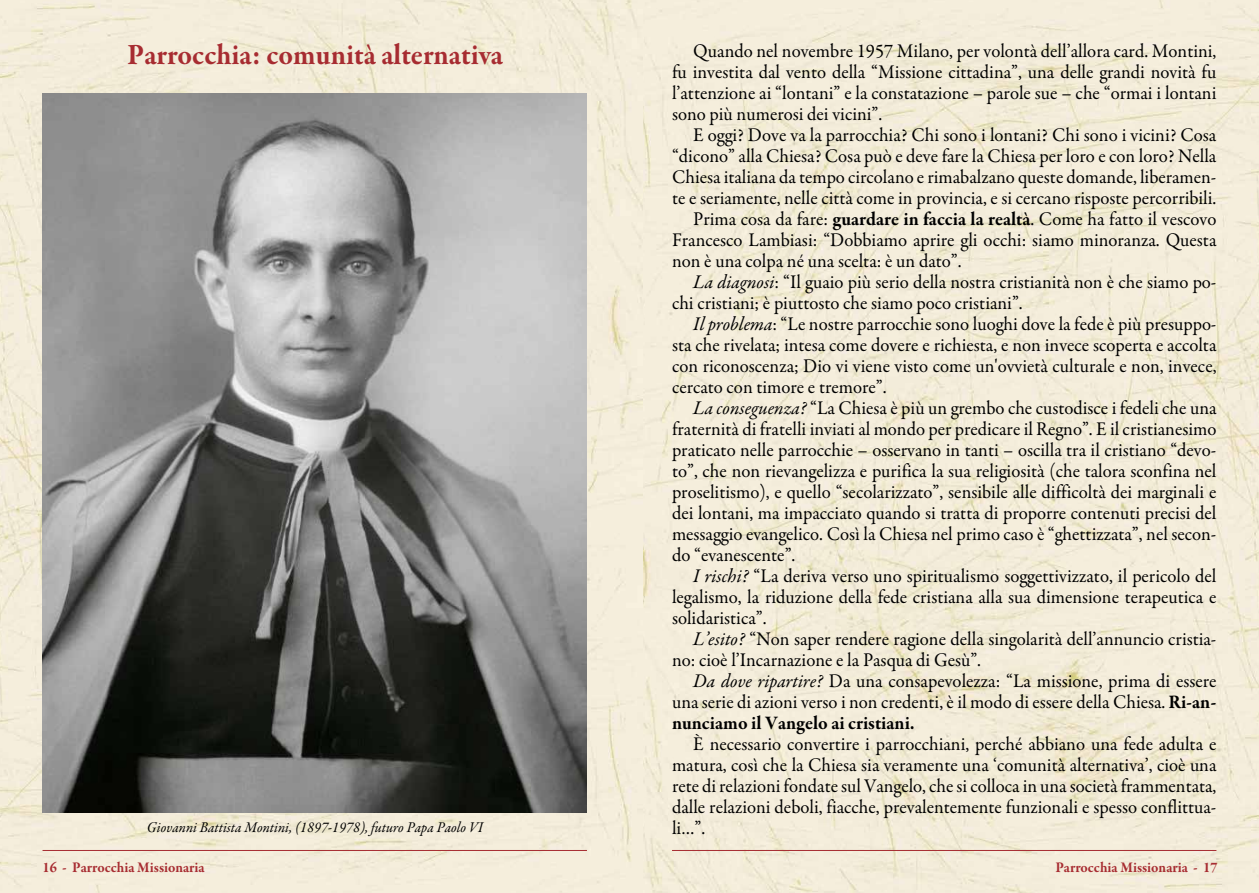
<style>
.page{position:relative;width:1259px;height:893px;background:#fff}
.page>*{position:absolute;margin:0;border:0;box-sizing:border-box;transform-origin:0 0}
.t1{font:700 30px "Garamond Premr Pro";color:#a72c31;scale:.95 1}
.t2{font:19.5px/21px "Garamond Premr Pro";color:#000;text-align:justify;scale:.96 1}
.t3{font:700 19.5px "Garamond Premr Pro";color:#000;scale:.96 1}
.t4{font:italic 15px "Garamond Premr Pro";color:#000;scale:.95 1}
.t5{font:700 15px "Garamond Premr Pro";color:#a72c31;scale:.95 1}
.s1{font-weight:700}
.s2{font-style:italic}
</style>
<div class="page">
<img style="left:642px;top:0;width:617px;height:893px">
<img style="left:0;top:0;width:642px;height:893px">
<hr style="left:43px;top:850px;width:544px;height:1px;background:#a72c31">
<hr style="left:672px;top:850px;width:544px;height:1px;background:#a72c31">
<img style="left:43px;top:94px;width:544px;height:718px">
<h1 class="t1" style="left:127px;top:37px;width:397px">Parrocchia: comunità alternativa</h1>
<p class="t4" style="left:147px;top:817px;width:355px">Giovanni Battista Montini, (1897-1978), futuro Papa Paolo VI</p>
<p class="t2" style="left:672px;top:40px;width:568px;text-indent:21px">Quando nel novembre 1957 Milano, per volontà dell’allora card. Montini, fu investita dal vento della “Missione cittadina”, una delle grandi novità fu l’attenzione ai “lontani” e la constatazione – parole sue – che “ormai i lontani sono più numerosi dei vicini”.</p>
<p class="t2" style="left:693px;top:124px;width:546px">E oggi? Dove va la parrocchia? Chi sono i lontani? Chi sono i vicini? Cosa</p>
<p class="t2" style="left:672px;top:145px;width:568px">“dicono” alla Chiesa? Cosa può e deve fare la Chiesa per loro e con loro? Nella</p>
<p class="t2" style="left:672px;top:166px;width:568px">Chiesa italiana da tempo circolano e rimabalzano queste domande, liberamen-</p>
<p class="t2" style="left:672px;top:187px;width:568px">te e seriamente, nelle città come in provincia, e si cercano risposte percorribili.</p>
<p class="t2" style="left:693px;top:208px;width:546px">Prima cosa da fare: <span class="s1">guardare in faccia la realtà</span>. Come ha fatto il vescovo</p>
<p class="t2" style="left:672px;top:229px;width:568px">Francesco Lambiasi: “Dobbiamo aprire gli occhi: siamo minoranza. Questa</p>
<p class="t2" style="left:672px;top:250px;width:303px">non è una colpa né una scelta: è un dato”.</p>
<p class="t2" style="left:693px;top:271px;width:546px"><span class="s2">La diagnosi</span>: “Il guaio più serio della nostra cristianità non è che siamo po-</p>
<p class="t2" style="left:672px;top:292px;width:367px">chi cristiani; è piuttosto che siamo poco cristiani”.</p>
<p class="t2" style="left:693px;top:313px;width:546px"><span class="s2">Il problema</span>: “Le nostre parrocchie sono luoghi dove la fede è più presuppo-</p>
<p class="t2" style="left:672px;top:334px;width:568px">sta che rivelata; intesa come dovere e richiesta, e non invece scoperta e accolta</p>
<p class="t2" style="left:672px;top:355px;width:568px">con riconoscenza; Dio vi viene visto come un'ovvietà culturale e non, invece,</p>
<p class="t2" style="left:672px;top:376px;width:225px">cercato con timore e tremore”.</p>
<p class="t2" style="left:693px;top:397px;width:546px"><span class="s2">La conseguenza?</span> “La Chiesa è più un grembo che custodisce i fedeli che una</p>
<p class="t2" style="left:672px;top:418px;width:568px">fraternità di fratelli inviati al mondo per predicare il Regno”. E il cristianesimo</p>
<p class="t2" style="left:672px;top:439px;width:568px">praticato nelle parrocchie – osservano in tanti – oscilla tra il cristiano “devo-</p>
<p class="t2" style="left:672px;top:460px;width:568px">to”, che non rievangelizza e purifica la sua religiosità (che talora sconfina nel</p>
<p class="t2" style="left:672px;top:481px;width:568px">proselitismo), e quello “secolarizzato”, sensibile alle difficoltà dei marginali e</p>
<p class="t2" style="left:672px;top:502px;width:568px">dei lontani, ma impacciato quando si tratta di proporre contenuti precisi del</p>
<p class="t2" style="left:672px;top:523px;width:568px">messaggio evangelico. Così la Chiesa nel primo caso è “ghettizzata”, nel secon-</p>
<p class="t2" style="left:672px;top:544px;width:130px">do “evanescente”.</p>
<p class="t2" style="left:693px;top:565px;width:546px"><span class="s2">I rischi?</span> “La deriva verso uno spiritualismo soggettivizzato, il pericolo del</p>
<p class="t2" style="left:672px;top:586px;width:568px">legalismo, la riduzione della fede cristiana alla sua dimensione terapeutica e</p>
<p class="t2" style="left:672px;top:607px;width:100px">solidaristica”.</p>
<p class="t2" style="left:693px;top:628px;width:546px"><span class="s2">L’esito?</span> “Non saper rendere ragione della singolarità dell’annuncio cristia-</p>
<p class="t2" style="left:672px;top:649px;width:323px">no: cioè l’Incarnazione e la Pasqua di Gesù”.</p>
<p class="t2" style="left:693px;top:670px;width:546px"><span class="s2">Da dove ripartire?</span> Da una consapevolezza: “La missione, prima di essere</p>
<p class="t2" style="left:672px;top:691px;width:568px">una serie di azioni verso i non credenti, è il modo di essere della Chiesa. <span class="s1">Ri-an-</span></p>
<p class="t3" style="left:672px;top:711px;width:254px">nunciamo il Vangelo ai cristiani.</p>
<p class="t2" style="left:672px;top:733px;width:568px;text-indent:21px">È necessario convertire i parrocchiani, perché abbiano una fede adulta e matura, così che la Chiesa sia veramente una ‘comunità alternativa’, cioè una rete di relazioni fondate sul Vangelo, che si colloca in una società frammentata, dalle relazioni deboli, fiacche, prevalentemente funzionali e spesso conflittua&shy;li…”.</p>
<p class="t5" style="left:43px;top:858px;width:172px">16 - Parrocchia Missionaria</p>
<p class="t5" style="left:1055px;top:858px;width:172px">Parrocchia Missionaria - 17</p>
</div>
